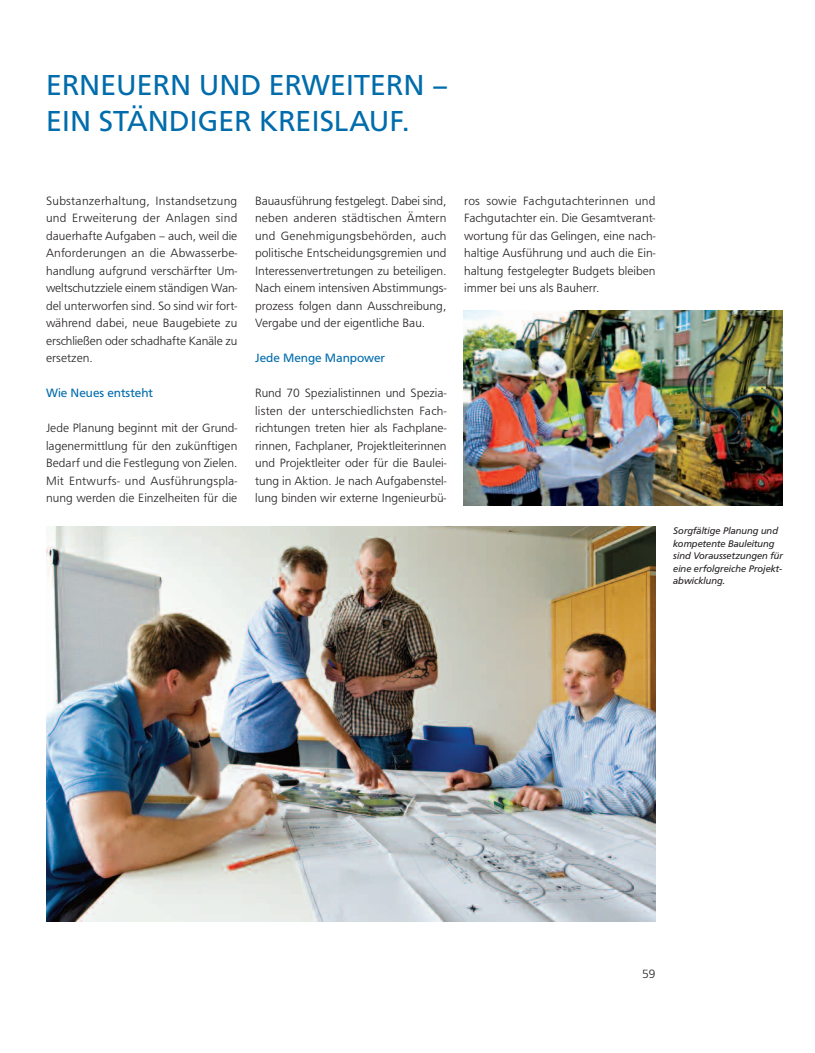
<style>
.page{position:relative;width:815px;height:1053px;background:#fff}
.page>*{position:absolute;margin:0;border:0;box-sizing:border-box;transform-origin:0 0}
.t1{font:30px/36px "Front Page";color:#006cac}
.t2{font:300 12.5px/17.5px "Front Page";color:#231f20;text-align:justify}
.t3{font:12.5px "Front Page";color:#006cac}
.t4{font:italic 10px/12.5px "Front Page";color:#231f20}
</style>
<div class="page">
<img style="left:46px;top:526px;width:610px;height:395px">
<img style="left:463px;top:310px;width:319px;height:195px">
<h1 class="t1" style="left:46px;top:69px;width:404px">ERNEUERN UND ERWEITERN –<br>EIN STÄNDIGER KREISLAUF.</h1>
<p class="t2" style="left:46px;top:193px;width:193px">Substanzerhaltung, Instandsetzung und Erweiterung der Anlagen sind dauerhafte Aufgaben – auch, weil die Anforderungen an die Abwasserbe&shy;handlung aufgrund verschärfter Um&shy;weltschutzziele einem ständigen Wan&shy;del unterworfen sind. So sind wir fort&shy;während dabei, neue Baugebiete zu erschließen oder schadhafte Kanäle zu ersetzen.</p>
<p class="t3" style="left:46px;top:388px;width:109px">Wie Neues entsteht</p>
<p class="t2" style="left:46px;top:420px;width:193px">Jede Planung beginnt mit der Grund&shy;lagenermittlung für den zukünftigen Bedarf und die Festlegung von Zielen.<br>Mit Entwurfs- und Ausführungspla&shy;nung werden die Einzelheiten für die</p>
<p class="t2" style="left:255px;top:193px;width:193px">Bauausführung festgelegt. Dabei sind, neben anderen städtischen Ämtern und Genehmigungsbehörden, auch politische Entscheidungsgremien und Interessenvertretungen zu beteiligen.<br>Nach einem intensiven Abstimmungs&shy;prozess folgen dann Ausschreibung, Vergabe und der eigentliche Bau.</p>
<p class="t3" style="left:255px;top:353px;width:131px">Jede Menge Manpower</p>
<p class="t2" style="left:255px;top:385px;width:193px">Rund 70 Spezialistinnen und Spezia&shy;listen der unterschiedlichsten Fach&shy;richtungen treten hier als Fachplane&shy;rinnen, Fachplaner, Projektleiterinnen und Projektleiter oder für die Baulei&shy;tung in Aktion. Je nach Aufgabenstel&shy;lung binden wir externe Ingenieurbü-</p>
<p class="t2" style="left:464px;top:193px;width:193px">ros sowie Fachgutachterinnen und Fachgutachter ein. Die Gesamtverant&shy;wortung für das Gelingen, eine nach&shy;haltige Ausführung und auch die Ein&shy;haltung festgelegter Budgets bleiben immer bei uns als Bauherr.</p>
<p class="t4" style="left:673px;top:525px;width:111px">Sorgfältige Planung und kompetente Bauleitung sind Voraussetzungen für eine erfolgreiche Projekt&shy;abwicklung.</p>
<p class="t2" style="left:642px;top:965px;width:15px">59</p>
</div>
